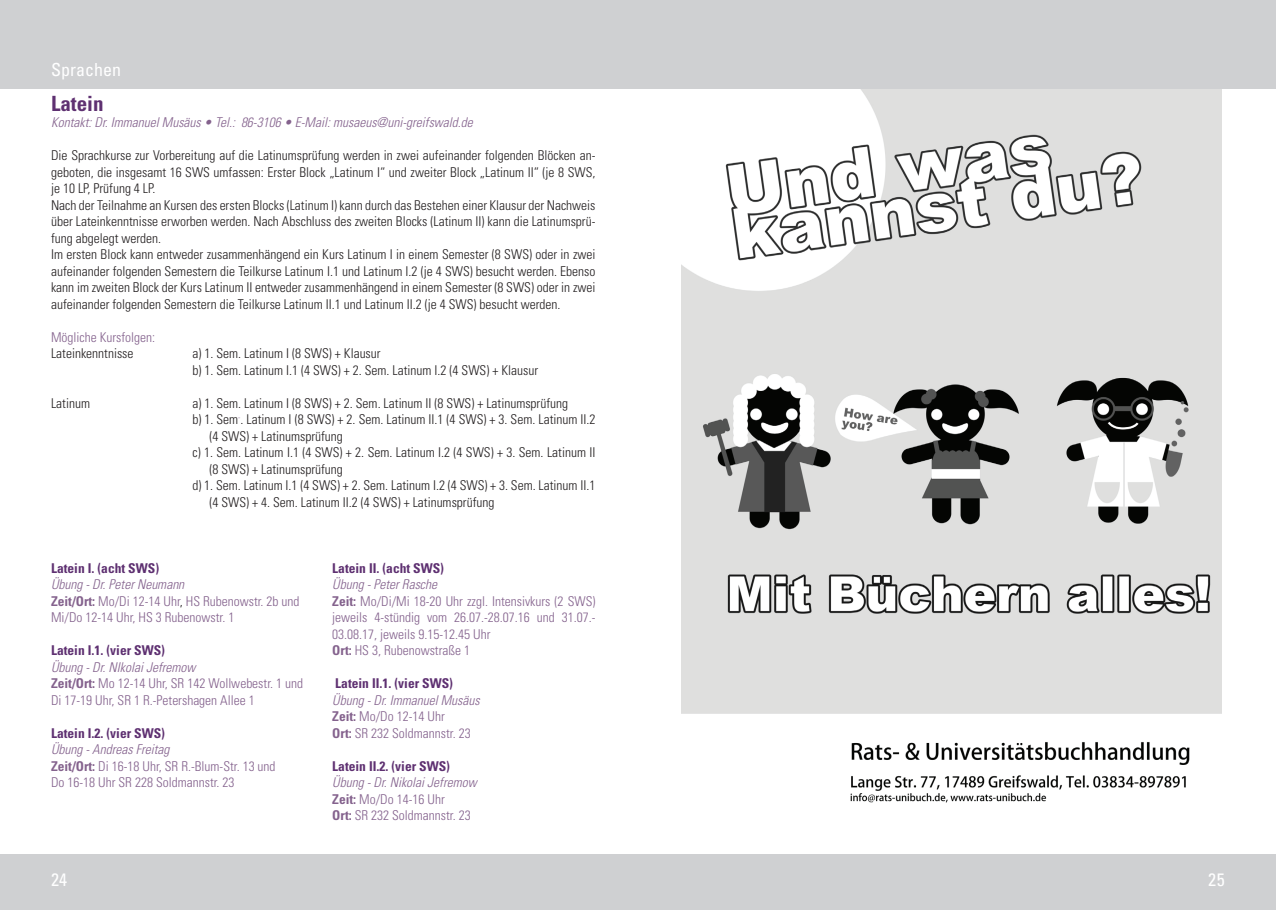
<style>
.page{position:relative;width:1276px;height:910px;background:#fff}
.page>*{position:absolute;margin:0;border:0;box-sizing:border-box;transform-origin:0 0}
.t1{font:700 condensed 21px "Univers LT Std";color:#5e3071}
.t2{font:condensed 18px "Univers LT Std";color:#fff}
.t3{font:300 condensed 13.5px/16.5px "Univers LT Std";color:#231f20}
.t4{font:300 condensed 13.5px/16.5px "Univers LT Std";color:#84628d}
.t5{font:700 condensed 13.5px "Univers LT Std";color:#5e3071}
.t6{font:italic 300 condensed 13.5px "Univers LT Std";color:#84628d}
.s1{font-style:italic}
.s2{font-weight:700}
.s3{color:#231f20}
</style>
<div class="page">
<div style="left:0;top:855px;width:1276px;height:55px;background:#cfd0d2"></div>
<div style="left:0;top:0;width:1276px;height:89px;background:#cfd0d2"></div>
<img style="left:681px;top:90px;width:540px;height:713px">
<h2 class="t2" style="left:51px;top:59px;width:72px">Sprachen</h2>
<h1 class="t1" style="left:51px;top:90px;width:54px">Latein</h1>
<p class="t6" style="left:51px;top:114px;width:423px">Kontakt: Dr. Immanuel Musäus • Tel.: 86-3106 • E-Mail: musaeus@uni-greifswald.de</p>
<p class="t3" style="left:51px;top:147px;width:546px">Die Sprachkurse zur Vorbereitung auf die Latinumsprüfung werden in zwei aufeinander folgenden Blöcken an&shy;geboten, die insgesamt 16 SWS umfassen: Erster Block „Latinum I“ und zweiter Block „Latinum II“ (je 8 SWS, je 10 LP, Prüfung 4 LP.<br>Nach der Teilnahme an Kursen des ersten Blocks (Latinum I) kann durch das Bestehen einer Klausur der Nachweis über Lateinkenntnisse erworben werden. Nach Abschluss des zweiten Blocks (Latinum II) kann die Latinumsprü&shy;fung abgelegt werden.<br>Im ersten Block kann entweder zusammenhängend ein Kurs Latinum I in einem Semester (8 SWS) oder in zwei aufeinander folgenden Semestern die Teilkurse Latinum I.1 und Latinum I.2 (je 4 SWS) besucht werden. Ebenso kann im zweiten Block der Kurs Latinum II entweder zusammenhängend in einem Semester (8 SWS) oder in zwei aufeinander folgenden Semestern die Teilkurse Latinum II.1 und Latinum II.2 (je 4 SWS) besucht werden.</p>
<p class="t4" style="left:51px;top:329px;width:106px">Mögliche Kursfolgen:</p>
<p class="t3" style="left:51px;top:345px;width:84px">Lateinkenntnisse</p>
<p class="t3" style="left:51px;top:395px;width:40px">Latinum</p>
<p class="t3" style="left:192px;top:345px;width:347px">a) 1. Sem. Latinum I (8 SWS) + Klausur<br>b) 1. Sem. Latinum I.1 (4 SWS) + 2. Sem. Latinum I.2 (4 SWS) + Klausur</p>
<p class="t3" style="left:192px;top:395px;width:377px">a) 1. Sem. Latinum I (8 SWS) + 2. Sem. Latinum II (8 SWS) + Latinumsprüfung</p>
<p class="t3" style="left:192px;top:411px;width:404px">b) 1. Sem<sup>-</sup>. Latinum I (8 SWS) + 2. Sem. Latinum II.1 (4 SWS) + 3. Sem. Latinum II.2</p>
<p class="t3" style="left:209px;top:428px;width:135px">(4 SWS) + Latinumsprüfung</p>
<p class="t3" style="left:192px;top:444px;width:404px">c) 1. Sem. Latinum I.1 (4 SWS) + 2. Sem. Latinum I.2 (4 SWS) + 3. Sem. Latinum II</p>
<p class="t3" style="left:209px;top:461px;width:135px">(8 SWS) + Latinumsprüfung</p>
<p class="t3" style="left:192px;top:477px;width:404px">d) 1. Sem. Latinum I.1 (4 SWS) + 2. Sem. Latinum I.2 (4 SWS) + 3. Sem. Latinum II.1</p>
<p class="t3" style="left:209px;top:494px;width:286px">(4 SWS) + 4. Sem. Latinum II.2 (4 SWS) + Latinumsprüfung</p>
<p class="t5" style="left:51px;top:559px;width:110px">Latein I. (acht SWS)</p>
<p class="t4" style="left:51px;top:576px;width:250px"><span class="s1">Übung - Dr. Peter Neumann<br></span><span class="s2">Zeit/Ort:</span> Mo/Di 12-14 Uhr<span class="s3">,</span> HS Rubenowstr. 2b und<br>Mi/Do 12-14 Uhr, HS 3 Rubenowstr. 1</p>
<p class="t5" style="left:51px;top:642px;width:115px">Latein I.1. (vier SWS)</p>
<p class="t4" style="left:51px;top:659px;width:253px"><span class="s1">Übung - Dr. NIkolai Jefremow<br></span><span class="s2">Zeit/Ort:</span> Mo 12-14 Uhr, SR 142 Wollwebestr. 1 und<br>Di 17-19 Uhr, SR 1 R.-Petershagen Allee 1</p>
<p class="t5" style="left:51px;top:724px;width:115px">Latein I.2. (vier SWS)</p>
<p class="t4" style="left:51px;top:741px;width:226px"><span class="s1">Übung - Andreas Freitag<br></span><span class="s2">Zeit/Ort:</span> Di 16-18 Uhr, SR R.-Blum-Str. 13 und<br>Do 16-18 Uhr SR 228 Soldmannstr. 23</p>
<p class="t5" style="left:332px;top:559px;width:113px">Latein II. (acht SWS)</p>
<p class="t4" style="left:332px;top:576px;width:265px"><span class="s1">Übung - Peter Rasche<br></span><span class="s2">Zeit:</span> Mo/Di/Mi 18-20 Uhr zzgl. Intensivkurs (2 SWS) jeweils 4-stündig vom 26.07.-28.07.16 und 31.07.- 03.08.17, jeweils 9.15-12.45 Uhr<br><span class="s2">Ort:</span> HS 3, Rubenowstraße 1</p>
<p class="t5" style="left:335px;top:675px;width:119px">Latein II.1. (vier SWS)</p>
<p class="t4" style="left:332px;top:691px;width:149px"><span class="s1">Übung - Dr. Immanuel Musäus<br></span><span class="s2">Zeit:</span> Mo/Do 12-14 Uhr<br><span class="s2">Ort:</span> SR 232 Soldmannstr. 23</p>
<p class="t5" style="left:332px;top:757px;width:119px">Latein II.2. (vier SWS)</p>
<p class="t4" style="left:332px;top:774px;width:146px"><span class="s1">Übung - Dr. Nikolai Jefremow<br></span><span class="s2">Zeit:</span> Mo/Do 14-16 Uhr<br><span class="s2">Ort:</span> SR 232 Soldmannstr. 23</p>
<h2 class="t2" style="left:51px;top:868px;width:18px">24</h2>
<h2 class="t2" style="left:1208px;top:868px;width:18px">25</h2>
</div>
